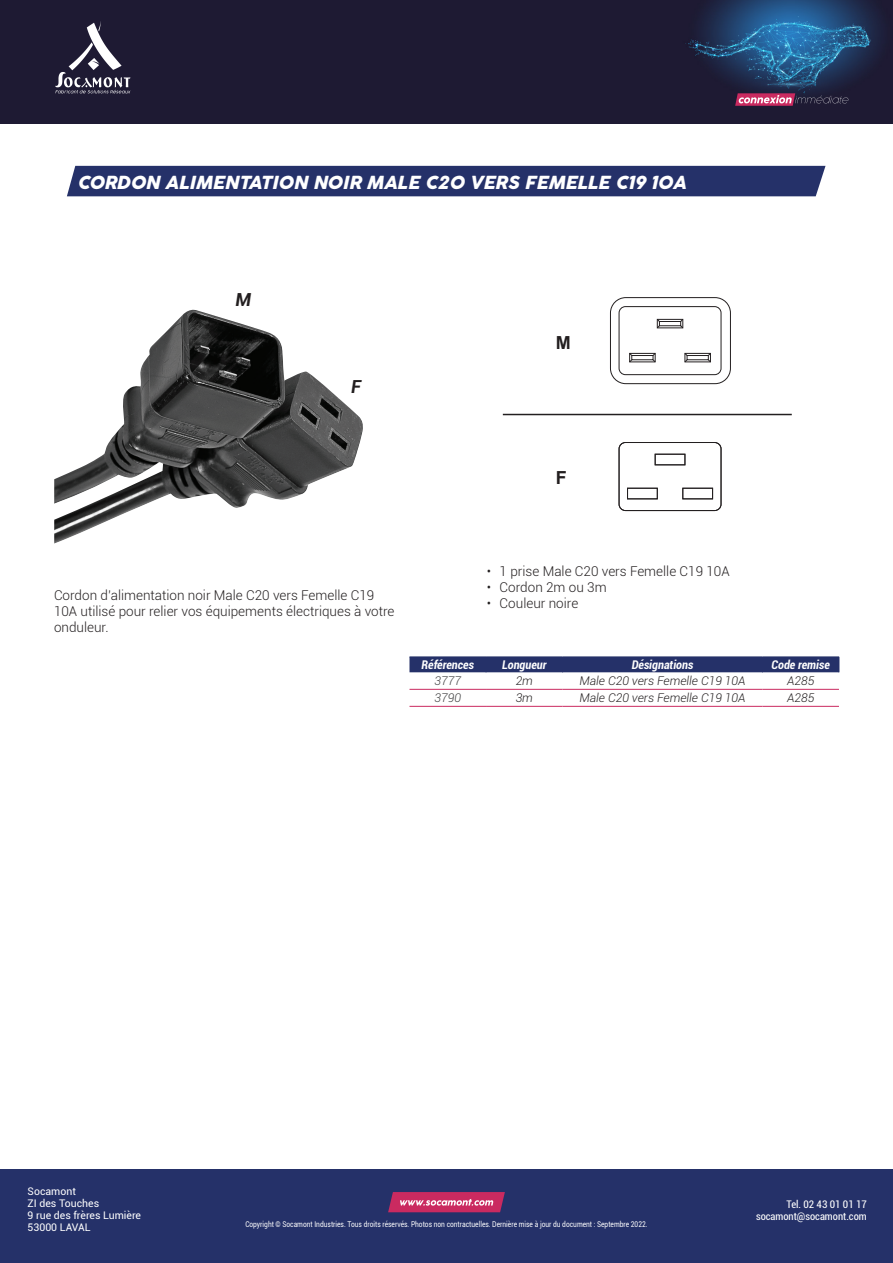
<style>
.page{position:relative;width:893px;height:1263px;background:#fff}
.page>*{position:absolute;margin:0;border:0;box-sizing:border-box;transform-origin:0 0}
.t1{font:italic 18px "Cocogoose Pro";letter-spacing:-.01em;color:#fff}
.t2{font:700 18px "Arial";color:#231f20}
.t3{font:italic 700 18px "Roboto";color:#231f20}
.t4{font:300 13.5px/16.2px "Roboto";color:#231f20}
.t5{font:italic 300 12px "Roboto";color:#231f20}
.t6{font:italic 700 condensed 12px "Roboto";color:#fff}
.t7{font:italic 300 12px "Roboto";color:#3e3e3f}
.t8{font:10.5px/12px "Roboto";color:#fff}
.t9{font:condensed 10.5px/12px "Roboto";color:#fff;text-align:right}
.t10{font:7.95px "Roboto";color:#fff;scale:.83 1}
</style>
<div class="page">
<div style="left:409px;top:657px;width:431px;height:15px;background:#253169"></div>
<hr style="left:409px;top:689px;width:77px;height:1px;background:#ca2a60">
<hr style="left:486px;top:689px;width:77px;height:1px;background:#ca2a60">
<hr style="left:563px;top:689px;width:199px;height:1px;background:#ca2a60">
<hr style="left:762px;top:689px;width:77px;height:1px;background:#ca2a60">
<hr style="left:409px;top:706px;width:77px;height:1px;background:#ca2a60">
<hr style="left:486px;top:706px;width:77px;height:1px;background:#ca2a60">
<hr style="left:563px;top:706px;width:199px;height:1px;background:#ca2a60">
<hr style="left:762px;top:706px;width:77px;height:1px;background:#ca2a60">
<img style="left:54px;top:310px;width:309px;height:234px">
<div style="left:67px;top:166px;width:758px;height:30px;background:#253169"></div>
<hr style="left:503px;top:414px;width:289px;height:1px;background:#231f20">
<div style="left:619px;top:442px;width:102px;height:69px;border:1px solid #231f20;border-radius:6px"></div>
<div style="left:655px;top:454px;width:30px;height:11px;border:1px solid #231f20"></div>
<div style="left:627px;top:488px;width:31px;height:11px;border:1px solid #231f20"></div>
<div style="left:682px;top:488px;width:31px;height:11px;border:1px solid #231f20"></div>
<div style="left:619px;top:306px;width:102px;height:69px;border:1px solid #231f20;border-radius:6px"></div>
<div style="left:657px;top:319px;width:26px;height:9px;border:1px solid #231f20"></div>
<div style="left:659px;top:321px;width:22px;height:5px;border:1px solid #231f20"></div>
<svg style="left:656px;top:318px;width:4px;height:11px"></svg>
<svg style="left:680px;top:318px;width:4px;height:11px"></svg>
<div style="left:685px;top:353px;width:26px;height:9px;border:1px solid #231f20"></div>
<div style="left:687px;top:355px;width:22px;height:5px;border:1px solid #231f20"></div>
<svg style="left:684px;top:352px;width:4px;height:11px"></svg>
<svg style="left:707px;top:352px;width:4px;height:11px"></svg>
<div style="left:629px;top:353px;width:26px;height:9px;border:1px solid #231f20"></div>
<div style="left:631px;top:355px;width:22px;height:5px;border:1px solid #231f20"></div>
<svg style="left:629px;top:352px;width:4px;height:11px"></svg>
<svg style="left:652px;top:352px;width:4px;height:11px"></svg>
<div style="left:610px;top:297px;width:121px;height:87px;border:1px solid #231f20;border-radius:15px"></div>
<img style="left:0;top:0;width:893px;height:123px">
<div style="left:0;top:1169px;width:893px;height:94px;background:#253169"></div>
<svg style="left:388px;top:1192px;width:117px;height:20px;background:#c84372"></svg>
<svg style="left:735px;top:93px;width:113px;height:13px"></svg>
<svg style="left:55px;top:21px;width:75px;height:72px;background:#4a475b"></svg>
<h1 class="t1" style="left:77px;top:170px;width:611px">CORDON ALIMENTATION NOIR MALE C20 VERS FEMELLE C19 10A</h1>
<h1 class="t3" style="left:236px;top:287px;width:17px">M</h1>
<h1 class="t3" style="left:351px;top:374px;width:12px">F</h1>
<h1 class="t2" style="left:556px;top:330px;width:16px">M</h1>
<h1 class="t2" style="left:556px;top:465px;width:12px">F</h1>
<p class="t4" style="left:54px;top:587px;width:342px">Cordon d’alimentation noir Male C20 vers Femelle C19<br>10A utilisé pour relier vos équipements électriques à votre onduleur.</p>
<p class="t4" style="left:487px;top:562px;width:244px">• 1 prise Male C20 vers Femelle C19 10A</p>
<p class="t4" style="left:487px;top:578px;width:121px">• Cordon 2m ou 3m</p>
<p class="t4" style="left:487px;top:595px;width:93px">• Couleur noire</p>
<p class="t6" style="left:422px;top:656px;width:54px">Références</p>
<p class="t6" style="left:502px;top:656px;width:46px">Longueur</p>
<p class="t6" style="left:632px;top:656px;width:63px">Désignations</p>
<p class="t6" style="left:771px;top:656px;width:60px">Code remise</p>
<p class="t7" style="left:434px;top:673px;width:28px">3777</p>
<p class="t5" style="left:516px;top:673px;width:19px">2m</p>
<p class="t5" style="left:579px;top:673px;width:168px">Male C20 vers Femelle C19 10A</p>
<p class="t5" style="left:787px;top:673px;width:29px">A285</p>
<p class="t7" style="left:434px;top:690px;width:28px">3790</p>
<p class="t5" style="left:516px;top:690px;width:19px">3m</p>
<p class="t5" style="left:579px;top:690px;width:168px">Male C20 vers Femelle C19 10A</p>
<p class="t5" style="left:787px;top:690px;width:29px">A285</p>
<p class="t8" style="left:28px;top:1185px;width:115px">Socamont<br>ZI des Touches<br>9 rue des frères Lumière<br>53000 LAVAL</p>
<p class="t10" style="left:245px;top:1218px;width:486px">Copyright © Socamont Industries. Tous droits réservés. Photos non contractuelles. Dernière mise à jour du document : Septembre 2022.</p>
<p class="t9" style="left:756px;top:1198px;width:112px">Tel. 02 43 01 01 17 socamont@socamont.com</p>
</div>
